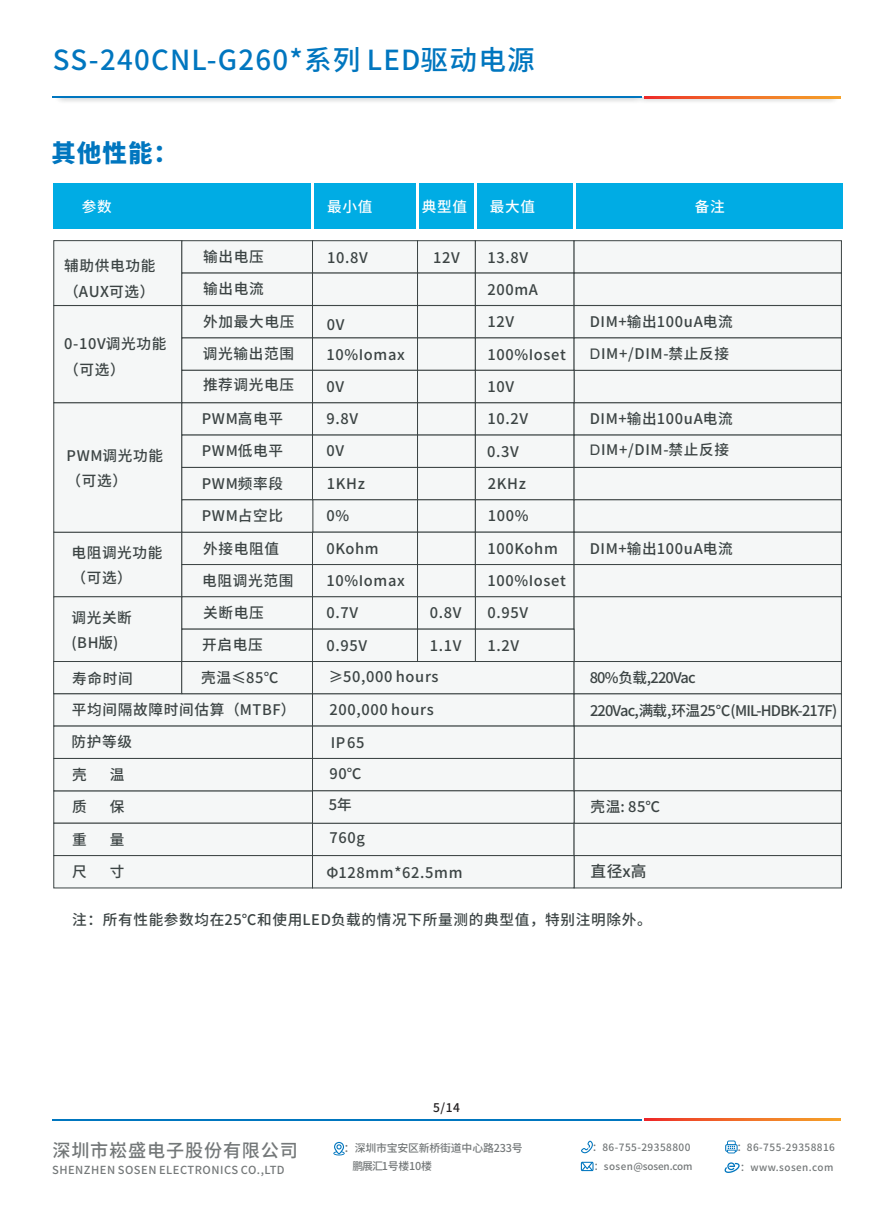
<style>
.page{position:relative;width:893px;height:1212px;background:#fff}
.page>*{position:absolute;margin:0;border:0;box-sizing:border-box;transform-origin:0 0}
.t1{font:500 27.6px "Source Han Sans CN";letter-spacing:.045em;color:#0076bf}
.t2{font:800 24.45px "Source Han Sans CN";color:#0076bf}
.t3{font:500 18.15px "Source Han Sans CN";letter-spacing:.045em;color:#747879}
.t4{font:500 15.75px "Source Han Sans CN";color:#3c4444}
.t5{font:500 14.7px/32.2px "Source Han Sans CN";letter-spacing:.045em;color:#3c4444}
.t6{font:500 14.7px "Source Han Sans CN";letter-spacing:-.055em;color:#3c4444}
.t7{font:500 14.7px "Source Han Sans CN";letter-spacing:.045em;color:#fff}
.t8{font:500 12px "Source Han Sans CN";color:#231f20}
.t9{font:500 11.1px "Source Han Sans CN";letter-spacing:.045em;color:#747879}
.t10{font:500 10.95px "Source Han Sans CN";letter-spacing:-.02em;color:#747879}
.t11{font:10.95px "Source Han Sans CN";letter-spacing:-.02em;color:#747879}
.t12{font:500 10.05px "Source Han Sans CN";letter-spacing:.045em;color:#747879}
.t13{font:500 9.9px "Source Han Sans CN";letter-spacing:-.01em;color:#747879}
.t14{font:500 9.9px "Source Han Sans CN";letter-spacing:.045em;color:#747879}
.s1{font-weight:400}
.s2{font-size:15px}
.s3{font-family:"Arial";font-weight:400}
.s4{font-size:14.25px}
.s5{font-weight:500}
</style>
<div class="page">
<img style="left:58px;top:98px;width:782px;height:4px">
<hr style="left:53px;top:97px;width:589px;height:1px;background:#0076bf">
<svg style="left:644px;top:97px;width:196px;height:1px"></svg>
<svg style="left:333px;top:1142px;width:12px;height:13px"></svg>
<svg style="left:581px;top:1140px;width:12px;height:13px"></svg>
<svg style="left:725px;top:1140px;width:13px;height:13px"></svg>
<svg style="left:724px;top:1162px;width:16px;height:11px"></svg>
<svg style="left:581px;top:1162px;width:12px;height:9px"></svg>
<hr style="left:53px;top:1119px;width:589px;height:1px;background:#0076bf">
<svg style="left:644px;top:1119px;width:196px;height:1px"></svg>
<div style="left:53px;top:184px;width:789px;height:45px;background:#00ace4"></div>
<hr style="left:416px;top:182px;width:2px;height:59px;background:#fff">
<hr style="left:474px;top:182px;width:2px;height:60px;background:#fff">
<hr style="left:573px;top:182px;width:2px;height:60px;background:#fff">
<hr style="left:312px;top:181px;width:2px;height:59px;background:#fff">
<svg style="left:53px;top:240px;width:789px;height:649px"></svg>
<h1 class="t1" style="left:53px;top:46px;width:484px">SS-240CNL-G260*<span class="s1">系列</span> LED驱动电源</h1>
<h2 class="t2" style="left:51px;top:140px;width:128px">其他性能：</h2>
<p class="t7" style="left:82px;top:199px;width:31px">参数</p>
<p class="t7" style="left:327px;top:199px;width:47px">最小值</p>
<p class="t7" style="left:422px;top:199px;width:47px">典型值</p>
<p class="t7" style="left:490px;top:199px;width:47px">最大值</p>
<p class="t7" style="left:695px;top:199px;width:31px">备注</p>
<p class="t5" style="left:64px;top:252px;width:93px;line-height:26px">辅助供电功能（<span class="s2">AUX</span>可选）</p>
<p class="t5" style="left:64px;top:331px;width:104px;line-height:25.5px">0-10V调光功能（可选）</p>
<p class="t5" style="left:67px;top:442px;width:98px;line-height:25.5px">PWM调光功能（可选）</p>
<p class="t5" style="left:71px;top:539px;width:93px;line-height:25.5px">电阻调光功能（可选）</p>
<p class="t5" style="left:203px;top:240px;width:62px">输出电压</p>
<p class="t5" style="left:203px;top:272px;width:62px">输出电流</p>
<p class="t5" style="left:203px;top:305px;width:93px;line-height:31.7px;text-align:justify">外加最大电压调光输出范围推荐调光电压</p>
<p class="t5" style="left:202px;top:402px;width:83px">PWM高电平<br>PWM低电平</p>
<p class="t5" style="left:202px;top:467px;width:83px">PWM频率段</p>
<p class="t5" style="left:202px;top:499px;width:93px">PWM占空比外接电阻值电阻调光范围</p>
<p class="t5" style="left:327px;top:241px;width:42px">10.8V</p>
<p class="t5" style="left:487px;top:241px;width:52px">13.8V<br>200mA</p>
<p class="t5" style="left:433px;top:241px;width:28px">12V</p>
<p class="t5" style="left:326px;top:310px;width:80px;line-height:29.7px">0V<br>10%Iomax</p>
<p class="t5" style="left:326px;top:370px;width:19px">0V</p>
<p class="t5" style="left:326px;top:402px;width:40px">9.8V<br>0V<br>1KHz</p>
<p class="t5" style="left:326px;top:499px;width:24px">0%</p>
<p class="t5" style="left:326px;top:532px;width:54px">0Kohm</p>
<p class="t5" style="left:326px;top:565px;width:80px">10%Iomax</p>
<p class="t5" style="left:487px;top:306px;width:80px">12V<br>100%Ioset</p>
<p class="t5" style="left:487px;top:370px;width:28px">10V</p>
<p class="t5" style="left:487px;top:403px;width:43px">10.2V<br>0.3V<br>2KHz<br>100%</p>
<p class="t5" style="left:487px;top:532px;width:72px">100Kohm</p>
<p class="t5" style="left:487px;top:565px;width:80px">100%Ioset</p>
<p class="t5" style="left:202px;top:596px;width:63px">关断电压开启电压</p>
<p class="t5" style="left:430px;top:596px;width:33px">0.8V</p>
<p class="t5" style="left:71px;top:604px;width:62px;line-height:25.5px">调光关断(BH版)</p>
<p class="t5" style="left:326px;top:596px;width:33px">0.7V</p>
<p class="t5" style="left:326px;top:629px;width:42px">0.95V</p>
<p class="t5" style="left:430px;top:629px;width:33px">1.1V</p>
<p class="t5" style="left:487px;top:596px;width:42px">0.95V</p>
<p class="t5" style="left:487px;top:629px;width:33px">1.2V</p>
<p class="t5" style="left:590px;top:305px;width:145px">DIM+输出100uA电流</p>
<p class="t5" style="left:590px;top:337px;width:141px"><span class="s3">D</span>IM+/DIM-禁止反接</p>
<p class="t5" style="left:590px;top:402px;width:145px">DIM+输出100uA电流</p>
<p class="t5" style="left:590px;top:433px;width:141px"><span class="s3">D</span>IM+/DIM-禁止反接</p>
<p class="t5" style="left:590px;top:532px;width:145px">DIM+输出100uA电流</p>
<p class="t5" style="left:72px;top:663px;width:62px">寿命时间</p>
<p class="t5" style="left:201px;top:661px;width:79px">壳温≤85℃</p>
<p class="t5" style="left:329px;top:661px;width:111px"><span class="s4">≥</span>50,000 hours</p>
<p class="t6" style="left:590px;top:670px;width:108px">80%负载,220Vac</p>
<p class="t5" style="left:72px;top:693px;width:225px">平均间隔故障时间估算（MTBF<span class="s1">）</span></p>
<p class="t5" style="left:71px;top:726px;width:62px"><span class="s1">防</span>护<span class="s1">等</span>级壳</p>
<p class="t5" style="left:110px;top:758px;width:16px">温</p>
<p class="t5" style="left:72px;top:790px;width:16px">质</p>
<p class="t5" style="left:110px;top:790px;width:16px">保</p>
<p class="t5" style="left:72px;top:823px;width:16px">重</p>
<p class="t5" style="left:110px;top:823px;width:16px">量</p>
<p class="t5" style="left:72px;top:855px;width:16px">尺</p>
<p class="t5" style="left:110px;top:855px;width:16px">寸</p>
<p class="t5" style="left:329px;top:694px;width:106px">200,000 hours</p>
<p class="t5" style="left:331px;top:726px;width:35px">IP65</p>
<p class="t5" style="left:329px;top:757px;width:34px;line-height:31.8px">90℃<br>5年</p>
<p class="t5" style="left:329px;top:821px;width:37px">760g</p>
<p class="t5" style="left:326px;top:856px;width:138px">Φ128mm*62.5mm</p>
<p class="t6" style="left:590px;top:703px;width:249px">220Vac,满载,环温25℃(MIL-HDBK-217F)</p>
<p class="t5" style="left:591px;top:790px;width:71px">壳温: 85℃</p>
<p class="t4" style="left:590px;top:863px;width:58px">直径x高</p>
<p class="t5" style="left:72px;top:903px;width:581px">注：所有性能参数均在25℃和使用LED负载的情况下所量测的典型值，特别注明除外。</p>
<p class="t3" style="left:52px;top:1141px;width:247px">深圳市崧盛电子股份有限公司</p>
<p class="t9" style="left:52px;top:1164px;width:234px">SHENZHEN SOSEN ELECTRONICS CO.,LTD</p>
<p class="t8" style="left:433px;top:1101px;width:28px">5/14</p>
<p class="t10" style="left:344px;top:1143px;width:180px">：深圳市宝安区新桥街道中心路233<span class="s1">号</span></p>
<p class="t12" style="left:592px;top:1142px;width:100px">：86-755-29358800</p>
<p class="t11" style="left:353px;top:1161px;width:81px"><span class="s5">鹏展汇</span>1号楼10楼</p>
<p class="t12" style="left:737px;top:1142px;width:100px">：86-755-29358816</p>
<p class="t13" style="left:594px;top:1161px;width:100px">：sosen@sosen.com</p>
<p class="t14" style="left:740px;top:1162px;width:95px"><span class="s1">：</span>www.sosen.com</p>
</div>
